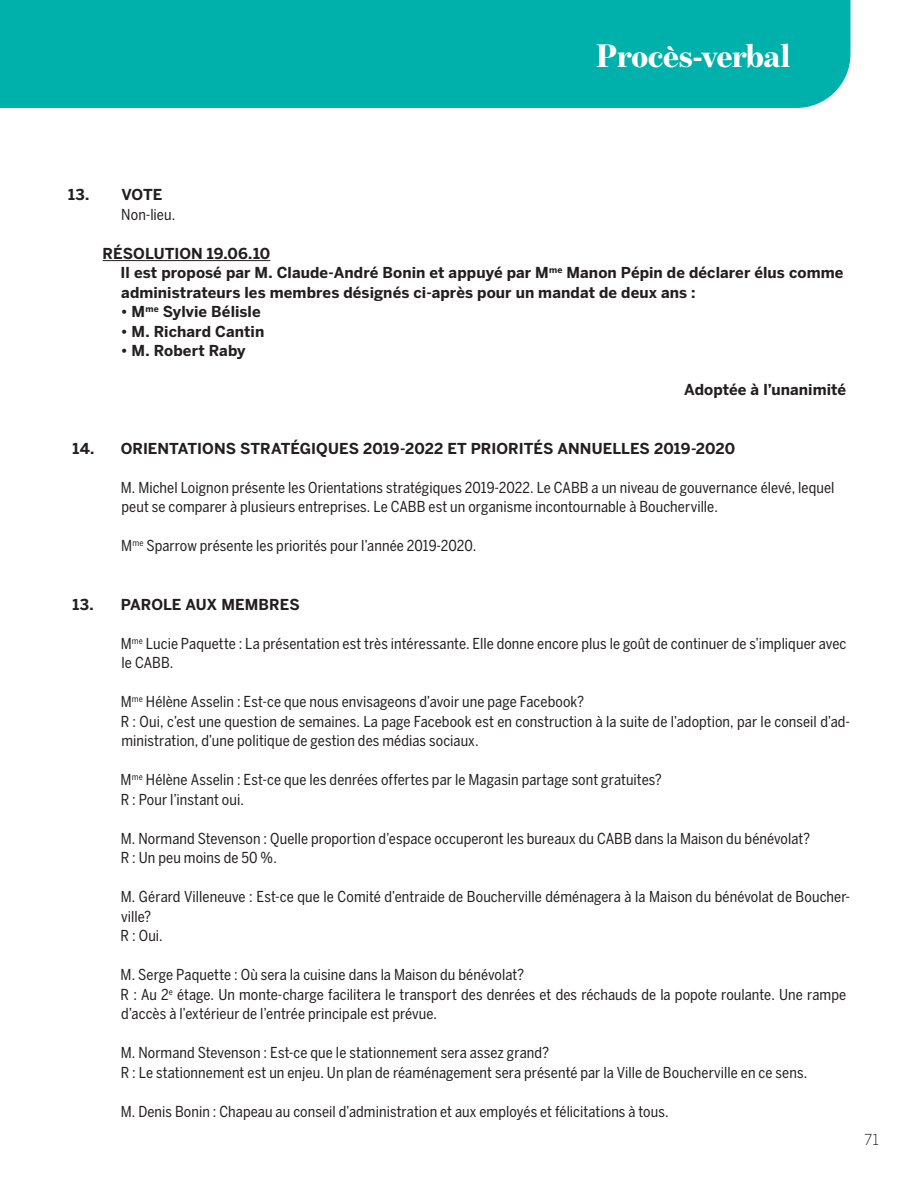
<style>
.page{position:relative;width:918px;height:1188px;background:#fff}
.page>*{position:absolute;margin:0;border:0;box-sizing:border-box;transform-origin:0 0}
.t1{font:900 33px "Benton Mod Disp";letter-spacing:-.005em;color:#fff}
.t2{font:condensed 15px/19.5px "Benton Sans";letter-spacing:.005em;color:#231f20}
.t3{font:700 15px/19.5px "Benton Sans";letter-spacing:.005em;color:#231f20}
.t4{font:300 15px "Benton Sans";color:#231f20}
</style>
<div class="page">
<div style="left:0;top:0;width:850px;height:108px;background:#00b0ab"></div>
<hr style="left:103px;top:260px;width:167px;height:1px;background:#231f20">
<h1 class="t1" style="left:596px;top:37px;width:196px">Procès-verbal</h1>
<p class="t3" style="left:68px;top:185px;width:96px">13. VOTE</p>
<p class="t2" style="left:121px;top:204px;width:55px">Non-lieu.</p>
<p class="t3" style="left:121px;top:243px;width:724px;text-indent:-18px">RÉSOLUTION 19.06.10<br>Il est proposé par M. Claude-André Bonin et appuyé par M<sup>me</sup> Manon Pépin de déclarer élus comme administrateurs les membres désignés ci-après pour un mandat de deux ans :</p>
<p class="t3" style="left:121px;top:302px;width:141px">• M<sup>me</sup> Sylvie Bélisle</p>
<p class="t3" style="left:121px;top:321px;width:145px">• M. Richard Cantin</p>
<p class="t3" style="left:121px;top:341px;width:127px">• M. Robert Raby</p>
<p class="t3" style="left:684px;top:380px;width:164px">Adoptée à l’unanimité</p>
<p class="t3" style="left:72px;top:438px;width:664px">14. ORIENTATIONS STRATÉGIQUES 2019-2022 ET PRIORITÉS ANNUELLES 2019-2020</p>
<p class="t2" style="left:121px;top:477px;width:715px">M. Michel Loignon présente les Orientations stratégiques 2019-2022. Le CABB a un niveau de gouvernance élevé, lequel peut se comparer à plusieurs entreprises. Le CABB est un organisme incontournable à Boucherville.</p>
<p class="t2" style="left:121px;top:536px;width:356px">M<sup>me</sup> Sparrow présente les priorités pour l’année 2019-2020.</p>
<p class="t3" style="left:72px;top:594px;width:229px">13. PAROLE AUX MEMBRES</p>
<p class="t2" style="left:121px;top:633px;width:727px">M<sup>me</sup> Lucie Paquette : La présentation est très intéressante. Elle donne encore plus le goût de continuer de s’impliquer avec le CABB.</p>
<p class="t2" style="left:121px;top:692px;width:731px">M<sup>me</sup> Hélène Asselin : Est-ce que nous envisageons d’avoir une page Facebook?<br>R : Oui, c’est une question de semaines. La page Facebook est en construction à la suite de l’adoption, par le conseil d’ad&shy;ministration, d’une politique de gestion des médias sociaux.</p>
<p class="t2" style="left:121px;top:770px;width:543px">M<sup>me</sup> Hélène Asselin : Est-ce que les denrées offertes par le Magasin partage sont gratuites?<br>R : Pour l’instant oui.</p>
<p class="t2" style="left:121px;top:828px;width:691px">M. Normand Stevenson : Quelle proportion d’espace occuperont les bureaux du CABB dans la Maison du bénévolat?<br>R : Un peu moins de 50 %.</p>
<p class="t2" style="left:121px;top:887px;width:731px">M. Gérard Villeneuve : Est-ce que le Comité d’entraide de Boucherville déménagera à la Maison du bénévolat de Boucher&shy;ville?<br>R : Oui.</p>
<p class="t2" style="left:121px;top:965px;width:727px">M. Serge Paquette : Où sera la cuisine dans la Maison du bénévolat?<br>R : Au 2<sup>e</sup> étage. Un monte-charge facilitera le transport des denrées et des réchauds de la popote roulante. Une rampe d’accès à l’extérieur de l’entrée principale est prévue.</p>
<p class="t2" style="left:121px;top:1043px;width:688px">M. Normand Stevenson : Est-ce que le stationnement sera assez grand?<br>R : Le stationnement est un enjeu. Un plan de réaménagement sera présenté par la Ville de Boucherville en ce sens.</p>
<p class="t2" style="left:121px;top:1101px;width:549px">M. Denis Bonin : Chapeau au conseil d’administration et aux employés et félicitations à tous.</p>
<p class="t4" style="left:864px;top:1131px;width:16px">71</p>
</div>
